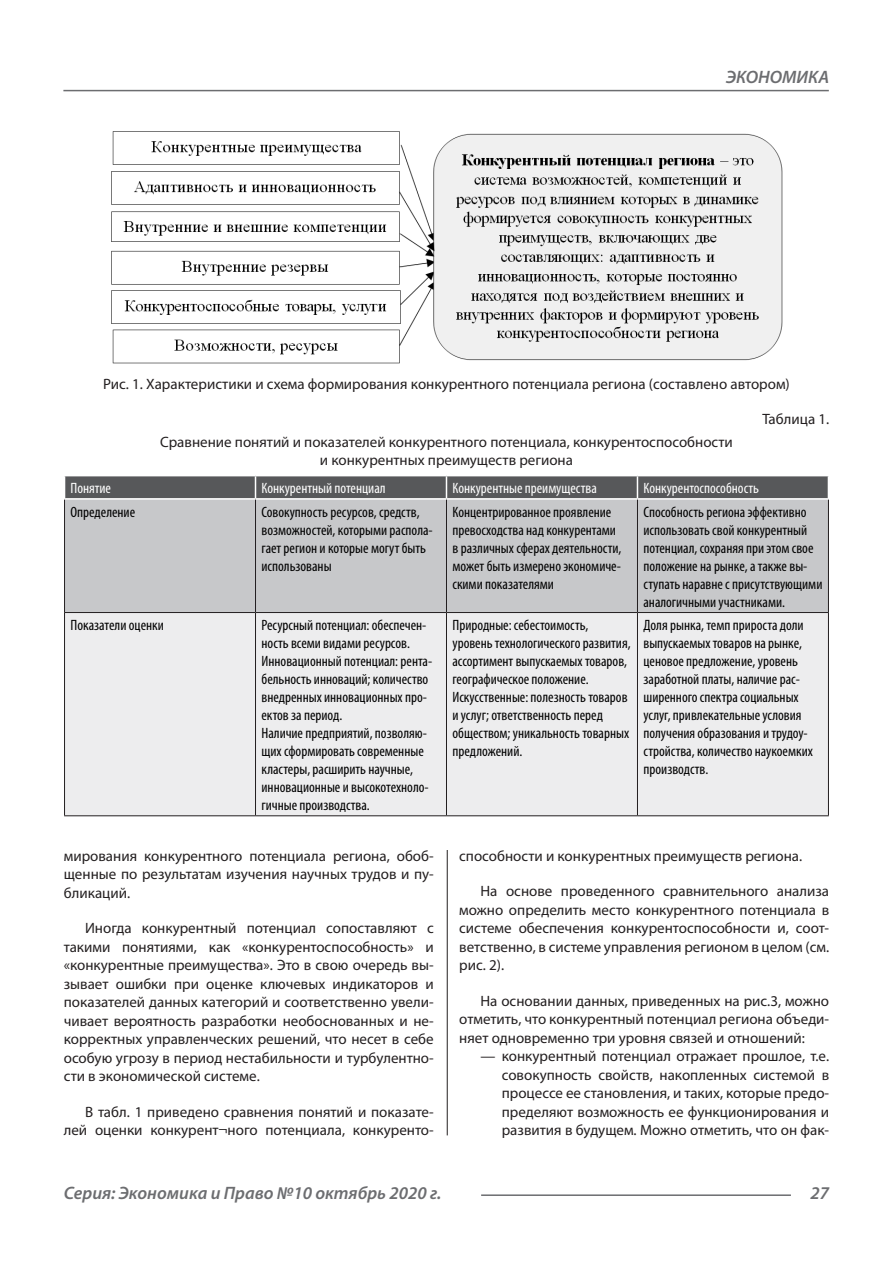
<style>
.page{position:relative;width:893px;height:1263px;background:#fff}
.page>*{position:absolute;margin:0;border:0;box-sizing:border-box;transform-origin:0 0}
.t1{font:italic 600 18px "Myriad Pro";color:#6c6d70}
.Статья_текст{font:15px/18.5px "Myriad Pro";color:#231f20;text-align:justify}
.Таблица_Строка{font:condensed 15px/18px "Myriad Pro";color:#000}
.Таблица_Заголовок_Яч{font:condensed 15px "Myriad Pro";color:#fff}
</style>
<div class="page">
<hr style="left:447px;top:128px;width:1px;height:1007px;background:#231f20">
<hr style="left:63px;top:90px;width:766px;height:1px;background:#6c6d70">
<hr style="left:481px;top:1194px;width:310px;height:2px;background:#6c6d70">
<div style="left:443px;top:109px;width:11px;height:740px;background:#fff"></div>
<img style="left:111px;top:131px;width:672px;height:233px">
<div style="left:65px;top:500px;width:763px;height:112px;background:#c7c8ca"></div>
<div style="left:65px;top:613px;width:763px;height:202px;background:#ededee"></div>
<div style="left:64px;top:476px;width:765px;height:22px;background:#57585a"></div>
<hr style="left:64px;top:500px;width:1px;height:112px;background:#231f20">
<hr style="left:255px;top:500px;width:1px;height:112px;background:#231f20">
<hr style="left:446px;top:500px;width:1px;height:112px;background:#231f20">
<hr style="left:637px;top:500px;width:1px;height:112px;background:#231f20">
<hr style="left:828px;top:500px;width:1px;height:112px;background:#231f20">
<hr style="left:64px;top:612px;width:191px;height:1px;background:#231f20">
<hr style="left:64px;top:613px;width:1px;height:202px;background:#231f20">
<hr style="left:255px;top:612px;width:191px;height:1px;background:#231f20">
<hr style="left:255px;top:613px;width:1px;height:202px;background:#231f20">
<hr style="left:446px;top:612px;width:191px;height:1px;background:#231f20">
<hr style="left:446px;top:613px;width:1px;height:202px;background:#231f20">
<hr style="left:637px;top:612px;width:192px;height:1px;background:#231f20">
<hr style="left:637px;top:613px;width:1px;height:202px;background:#231f20">
<hr style="left:828px;top:613px;width:1px;height:202px;background:#231f20">
<hr style="left:64px;top:815px;width:191px;height:1px;background:#231f20">
<hr style="left:255px;top:815px;width:191px;height:1px;background:#231f20">
<hr style="left:446px;top:815px;width:191px;height:1px;background:#231f20">
<hr style="left:637px;top:815px;width:192px;height:1px;background:#231f20">
<p class="t1" style="left:726px;top:66px;width:105px">ЭКОНОМИКА</p>
<p class="Статья_текст" style="left:103px;top:375px;width:688px">Рис. 1. Характеристики и схема формирования конкурентного потенциала региона (составлено автором)</p>
<p class="Статья_текст" style="left:762px;top:410px;width:68px">Таблица 1.</p>
<p class="Статья_текст" style="left:160px;top:432px;width:574px;line-height:18px;text-align:center">Сравнение понятий и показателей конкурентного потенциала, конкурентоспособности и конкурентных преимуществ региона</p>
<p class="Таблица_Заголовок_Яч" style="left:71px;top:479px;width:42px">Понятие</p>
<p class="Таблица_Заголовок_Яч" style="left:261px;top:479px;width:126px">Конкурентный потенциал</p>
<p class="Таблица_Заголовок_Яч" style="left:452px;top:479px;width:146px">Конкурентные преимущества</p>
<p class="Таблица_Заголовок_Яч" style="left:643px;top:479px;width:117px">Конкурентоспособность</p>
<p class="Таблица_Строка" style="left:71px;top:502px;width:66px">Определение</p>
<p class="Таблица_Строка" style="left:261px;top:502px;width:173px">Совокупность ресурсов, средств, возможностей, которыми распола&shy;гает регион и которые могут быть использованы</p>
<p class="Таблица_Строка" style="left:452px;top:502px;width:170px">Концентрированное проявление превосходства над конкурентами в различных сферах деятельности, может быть измерено экономиче&shy;скими показателями</p>
<p class="Таблица_Строка" style="left:643px;top:502px;width:180px">Способность региона эффективно использовать свой конкурентный потенциал, сохраняя при этом свое положение на рынке, а также вы&shy;ступать наравне с присутствующими аналогичными участниками.</p>
<p class="Таблица_Строка" style="left:71px;top:616px;width:95px">Показатели оценки</p>
<p class="Таблица_Строка" style="left:261px;top:616px;width:166px">Ресурсный потенциал: обеспечен&shy;ность всеми видами ресурсов.</p>
<p class="Таблица_Строка" style="left:261px;top:652px;width:172px">Инновационный потенциал: рента&shy;бельность инноваций; количество внедренных инновационных про&shy;ектов за период.</p>
<p class="Таблица_Строка" style="left:261px;top:724px;width:169px">Наличие предприятий, позволяю&shy;щих сформировать современные кластеры, расширить научные, инновационные и высокотехноло&shy;гичные производства.</p>
<p class="Таблица_Строка" style="left:452px;top:616px;width:180px">Природные: себестоимость, уровень технологического развития, ассортимент выпускаемых товаров, географическое положение.</p>
<p class="Таблица_Строка" style="left:452px;top:688px;width:178px">Искусственные: полезность товаров и услуг; ответственность перед обществом; уникальность товарных предложений.</p>
<p class="Таблица_Строка" style="left:643px;top:616px;width:171px">Доля рынка, темп прироста доли выпускаемых товаров на рынке, ценовое предложение, уровень заработной платы, наличие рас&shy;ширенного спектра социальных услуг, привлекательные условия получения образования и трудоу&shy;стройства, количество наукоемких производств.</p>
<p class="Статья_текст" style="left:64px;top:846px;width:371px">мирования конкурентного потенциала региона, обоб&shy;щенные по результатам изучения научных трудов и пу&shy;бликаций.</p>
<p class="Статья_текст" style="left:64px;top:919px;width:371px;text-indent:21px">Иногда конкурентный потенциал сопоставляют с такими понятиями, как «конкурентоспособность» и «конкурентные преимущества». Это в свою очередь вы&shy;зывает ошибки при оценке ключевых индикаторов и показателей данных категорий и соответственно увели&shy;чивает вероятность разработки необоснованных и не&shy;корректных управленческих решений, что несет в себе особую угрозу в период нестабильности и турбулентно&shy;сти в экономической системе.</p>
<p class="Статья_текст" style="left:64px;top:1102px;width:371px;text-align:right">В табл. 1 приведено сравнения понятий и показате&shy;лей оценки конкурент¬ного потенциала, конкуренто-</p>
<p class="Статья_текст" style="left:459px;top:846px;width:344px">способности и конкурентных преимуществ региона.</p>
<p class="Статья_текст" style="left:459px;top:882px;width:371px;text-indent:21px">На основе проведенного сравнительного анализа можно определить место конкурентного потенциала в системе обеспечения конкурентоспособности и, соот&shy;ветственно, в системе управления регионом в целом (см. рис. 2).</p>
<p class="Статья_текст" style="left:459px;top:991px;width:371px;text-indent:21px">На основании данных, приведенных на рис.3, можно отметить, что конкурентный потенциал региона объеди&shy;няет одновременно три уровня связей и отношений:</p>
<p class="Статья_текст" style="left:502px;top:1047px;width:329px;text-indent:-21px">— конкурентный потенциал отражает прошлое, т.е. совокупность свойств, накопленных системой в процессе ее становления, и таких, которые предо&shy;пределяют возможность ее функционирования и развития в будущем. Можно отметить, что он фак-</p>
<p class="t1" style="left:64px;top:1182px;width:379px">Серия: Экономика и Право №10 октябрь 2020 г.</p>
<p class="t1" style="left:810px;top:1182px;width:20px">27</p>
</div>
